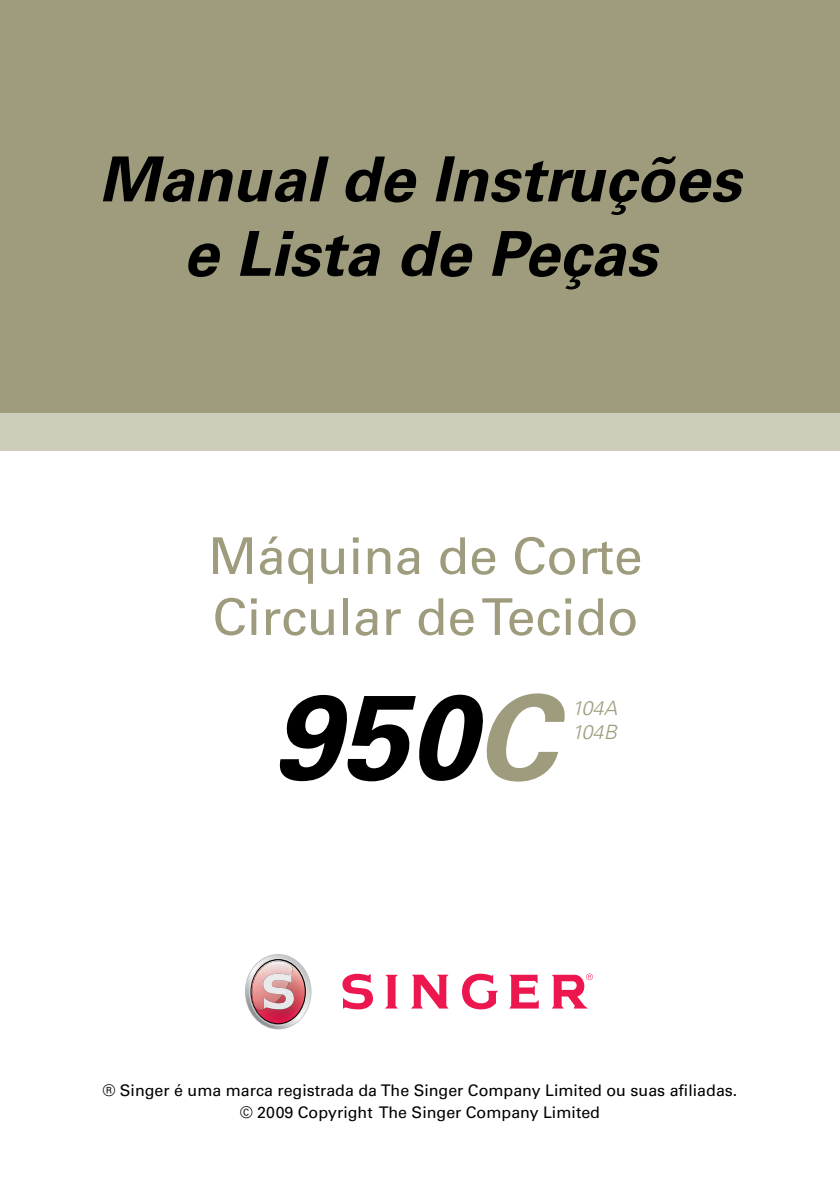
<style>
.page{position:relative;width:840px;height:1191px;background:#fff}
.page>*{position:absolute;margin:0;border:0;box-sizing:border-box;transform-origin:0 0}
.t1{font:italic 700 119.8px "Univers LT Std";color:#000}
.t2{font:italic 700 62px/74.4px "Univers LT Std";color:#000;text-align:center}
.t3{font:50.8px/61px "Univers LT Std";color:#9e9c7d}
.t4{font:italic 300 19.8px/23.6px "Univers LT Std";color:#9e9c7d}
.t5{font:16px/22px "Univers LT Std";color:#000;text-align:center}
.s1{font-size:118.4px;color:#9e9c7d}
</style>
<div class="page">
<div style="left:0;top:0;width:839px;height:413px;background:#9e9c7d"></div>
<div style="left:0;top:413px;width:839px;height:38px;background:#ceccbb"></div>
<svg style="left:245px;top:955px;width:65px;height:73px"></svg>
<svg style="left:552px;top:973px;width:40px;height:35px"></svg>
<svg style="left:385px;top:974px;width:12px;height:34px"></svg>
<svg style="left:411px;top:974px;width:37px;height:34px"></svg>
<svg style="left:462px;top:973px;width:36px;height:36px"></svg>
<svg style="left:509px;top:974px;width:29px;height:34px"></svg>
<svg style="left:342px;top:973px;width:31px;height:36px"></svg>
<h2 class="t2" style="left:99px;top:143px;width:643px">Manual de Instruções e Lista de Peças</h2>
<h3 class="t3" style="left:208px;top:526px;width:435px">Máquina de Corte<br>Circular de Tecido</h3>
<h1 class="t1" style="left:272px;top:667px;width:285px">950<span class="s1">C</span></h1>
<p class="t4" style="left:571px;top:696px;width:47px">104A<br>104B</p>
<p class="t5" style="left:103px;top:1079px;width:636px">® Singer é uma marca registrada da The Singer Company Limited ou suas afiliadas. © 2009 Copyright The Singer Company Limited</p>
</div>
